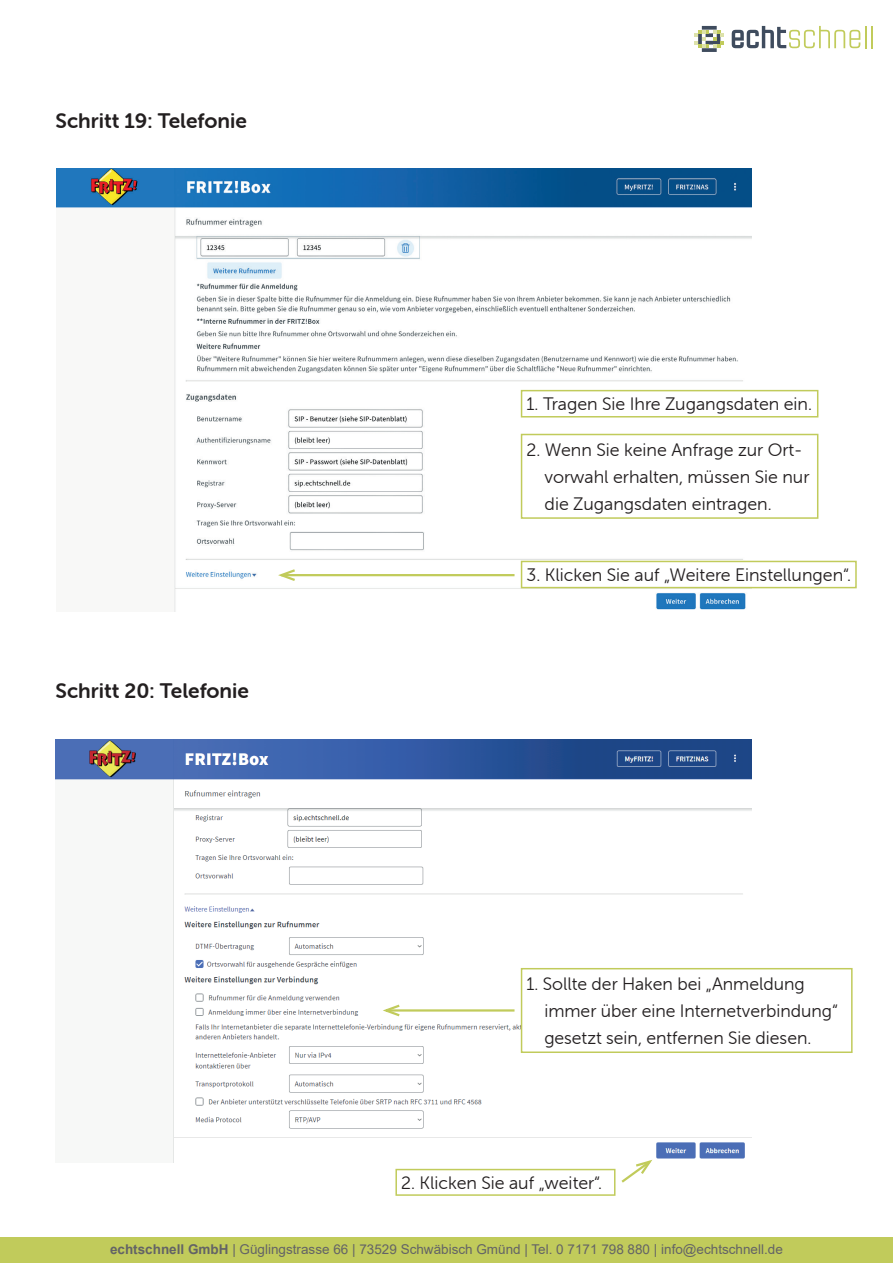
<style>
.page{position:relative;width:893px;height:1263px;background:#fff}
.page>*{position:absolute;margin:0;border:0;box-sizing:border-box;transform-origin:0 0}
.t1{font:21px "Museo Sans Rounded 700";color:#231f20}
.t2{font:18px/27px "Museo Sans Rounded 300";color:#231f20}
.t3{font:13.5px "Arial";color:#636366}
.s1{font-weight:700}
</style>
<div class="page">
<svg style="left:694px;top:26px;width:30px;height:26px"></svg>
<svg style="left:732px;top:26px;width:134px;height:22px"></svg>
<hr style="left:871px;top:26px;width:2px;height:22px;background:#c1cb5b">
<div style="left:0;top:1237px;width:893px;height:26px;background:#c1cb5b"></div>
<img style="left:56px;top:169px;width:696px;height:443px">
<img style="left:56px;top:740px;width:695px;height:422px">
<hr style="left:386px;top:1009px;width:128px;height:2px;background:#c1cb5b">
<svg style="left:379px;top:1003px;width:23px;height:15px"></svg>
<hr style="left:281px;top:574px;width:233px;height:2px;background:#c1cb5b">
<svg style="left:275px;top:567px;width:22px;height:16px"></svg>
<div style="left:522px;top:969px;width:330px;height:83px;background:#fff"></div>
<div style="left:521px;top:968px;width:332px;height:85px;border:2px solid #c1cb5b"></div>
<div style="left:522px;top:391px;width:296px;height:26px;background:#fff"></div>
<div style="left:521px;top:390px;width:297px;height:27px;border:2px solid #c1cb5b"></div>
<div style="left:522px;top:434px;width:296px;height:84px;background:#fff"></div>
<div style="left:521px;top:434px;width:297px;height:85px;border:2px solid #c1cb5b"></div>
<div style="left:521px;top:561px;width:336px;height:27px;border:2px solid #c1cb5b"></div>
<svg style="left:619px;top:1158px;width:36px;height:25px"></svg>
<div style="left:395px;top:1169px;width:220px;height:27px;border:2px solid #c1cb5b"></div>
<p class="t1" style="left:56px;top:109px;width:193px">Schritt 19: Telefonie</p>
<p class="t1" style="left:56px;top:679px;width:195px">Schritt 20: Telefonie</p>
<p class="t2" style="left:527px;top:391px;width:287px">1. Tragen Sie Ihre Zugangsdaten ein.</p>
<p class="t2" style="left:545px;top:436px;width:266px;text-indent:-18px">2. Wenn Sie keine Anfrage zur Ort&shy;vorwahl erhalten, müssen Sie nur die Zugangsdaten eintragen.</p>
<p class="t2" style="left:527px;top:562px;width:326px">3. Klicken Sie auf „Weitere Einstellungen“.</p>
<p class="t2" style="left:544px;top:971px;width:295px;text-indent:-18px">1. Sollte der Haken bei „Anmeldung immer über eine Internetverbindung“ gesetzt sein, entfernen Sie diesen.</p>
<p class="t2" style="left:401px;top:1169px;width:202px">2. Klicken Sie auf „weiter“.</p>
<p class="t3" style="left:110px;top:1240px;width:674px"><span class="s1">echtschnell GmbH</span> | Güglingstrasse 66 | 73529 Schwäbisch Gmünd | Tel. 0 7171 798 880 | info@echtschnell.de</p>
</div>
